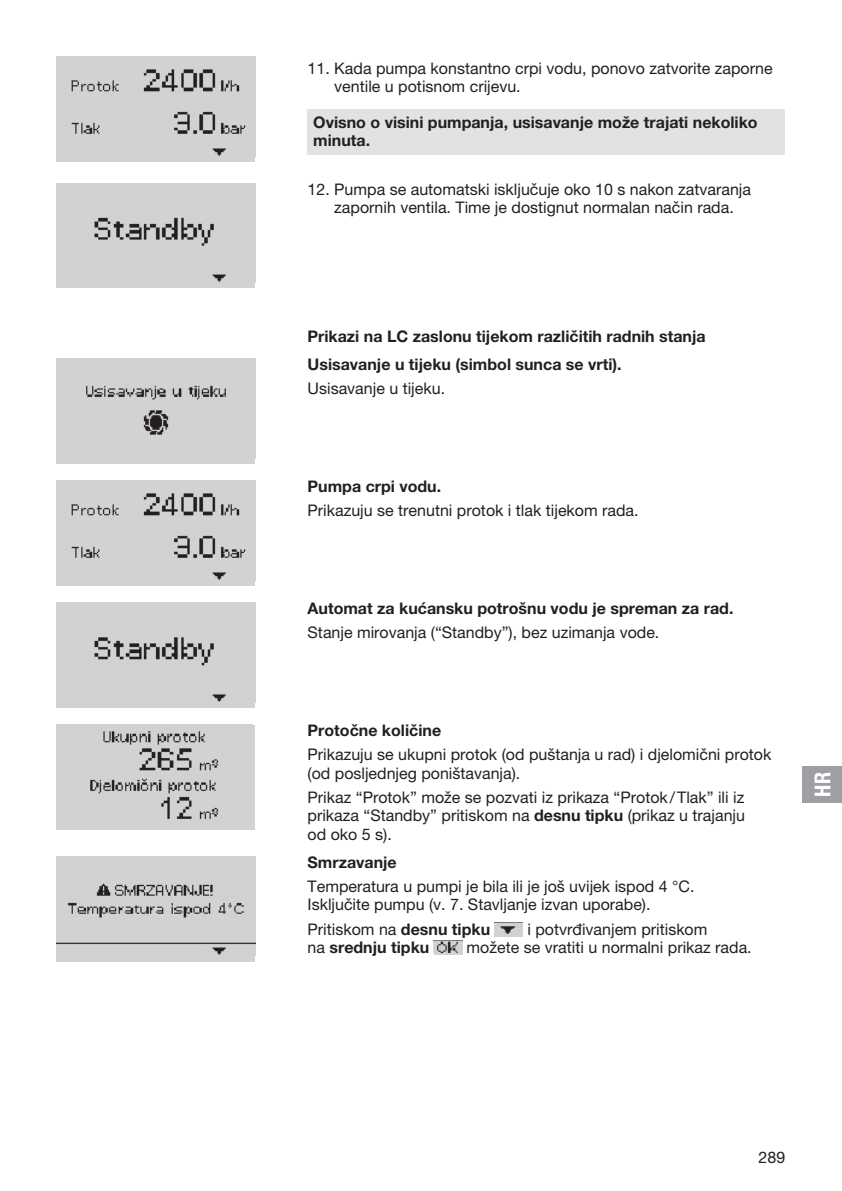
<style>
.page{position:relative;width:842px;height:1191px;background:#fff}
.page>*{position:absolute;margin:0;border:0;box-sizing:border-box;transform-origin:0 0}
.t1{font:22px "GARDENA Pro Bo Cond";color:#fff}
.t2{font:16px/18.4px "GARDENA Pro";color:#231f20}
.t3{font:700 16px/18.4px "GARDENA Pro";color:#231f20}
.s1{font-weight:700}
.s2{font-weight:400}
</style>
<div class="page">
<div style="left:308px;top:109px;width:477px;height:46px;background:#e1e2e4"></div>
<div style="left:57px;top:57px;width:198px;height:105px;background:#d1d2d4"></div>
<img style="left:71px;top:69px;width:175px;height:87px">
<div style="left:57px;top:183px;width:198px;height:105px;background:#d1d2d4"></div>
<img style="left:94px;top:217px;width:132px;height:65px">
<div style="left:57px;top:359px;width:198px;height:105px;background:#d1d2d4"></div>
<img style="left:86px;top:385px;width:140px;height:50px">
<div style="left:57px;top:481px;width:198px;height:105px;background:#d1d2d4"></div>
<img style="left:71px;top:493px;width:175px;height:87px">
<div style="left:57px;top:603px;width:198px;height:104px;background:#d1d2d4"></div>
<img style="left:94px;top:637px;width:132px;height:65px">
<div style="left:57px;top:724px;width:198px;height:105px;background:#d1d2d4"></div>
<img style="left:90px;top:731px;width:129px;height:88px">
<div style="left:57px;top:856px;width:198px;height:105px;background:#d1d2d4"></div>
<img style="left:57px;top:883px;width:198px;height:72px">
<div style="left:495px;top:922px;width:28px;height:14px;background:#d1d2d4"></div>
<img style="left:495px;top:922px;width:28px;height:12px">
<div style="left:434px;top:940px;width:28px;height:15px;background:#d1d2d4"></div>
<img style="left:434px;top:940px;width:28px;height:13px">
<div style="left:802px;top:766px;width:40px;height:36px;background:#9d9fa2"></div>
<p class="t2" style="left:334px;top:59px;width:440px;text-indent:-27px">11. Kada pumpa konstantno crpi vodu, ponovo zatvorite zaporne ventile u potisnom crijevu.</p>
<p class="t3" style="left:313px;top:112px;width:446px">Ovisno o visini pumpanja, usisavanje može trajati nekoliko minuta.</p>
<p class="t2" style="left:308px;top:179px;width:445px;text-align:center">12. Pumpa se automatski isključuje oko 10 s nakon zatvaranja zapornih ventila. Time je dostignut normalan način rada.</p>
<p class="t3" style="left:308px;top:322px;width:400px;line-height:28.4px">Prikazi na LC zaslonu tijekom različitih radnih stanja<br>Usisavanje u tijeku (simbol sunca se vrti).</p>
<p class="t2" style="left:308px;top:379px;width:139px">Usisavanje u tijeku.</p>
<p class="t3" style="left:308px;top:477px;width:135px">Pumpa crpi vodu.</p>
<p class="t2" style="left:308px;top:501px;width:333px">Prikazuju se trenutni protok i tlak tijekom rada.</p>
<p class="t3" style="left:308px;top:599px;width:427px">Automat za kućansku potrošnu vodu je spreman za rad.</p>
<p class="t2" style="left:308px;top:623px;width:353px">Stanje mirovanja (“Standby”), bez uzimanja vode.</p>
<p class="t3" style="left:308px;top:721px;width:135px">Protočne količine</p>
<p class="t2" style="left:308px;top:745px;width:465px">Prikazuju se ukupni protok (od puštanja u rad) i djelomični protok (od posljednjeg poništavanja).</p>
<p class="t2" style="left:308px;top:787px;width:439px;text-align:justify">Prikaz “Protok” može se pozvati iz prikaza “Protok/Tlak” ili iz prikaza “Standby” pritiskom na <span class="s1">desnu tipku</span> (prikaz u trajanju od oko 5 s).</p>
<p class="t3" style="left:308px;top:852px;width:91px">Smrzavanje</p>
<p class="t2" style="left:308px;top:877px;width:388px">Temperatura u pumpi je bila ili je još uvijek ispod 4 °C.<br>Isključite pumpu (v. 7. Stavljanje izvan uporabe).</p>
<p class="t2" style="left:308px;top:919px;width:184px">Pritiskom na <span class="s1">desnu tipku</span></p>
<p class="t2" style="left:527px;top:919px;width:182px">i potvrđivanjem pritiskom</p>
<p class="t3" style="left:308px;top:937px;width:123px"><span class="s2">na</span> srednju tipku</p>
<p class="t2" style="left:467px;top:938px;width:287px">možete se vratiti u normalni prikaz rada.</p>
<h1 class="t1" style="left:809px;top:796px;width:26px;rotate:-90deg">HR</h1>
<p class="t2" style="left:759px;top:1147px;width:28px">289</p>
</div>
